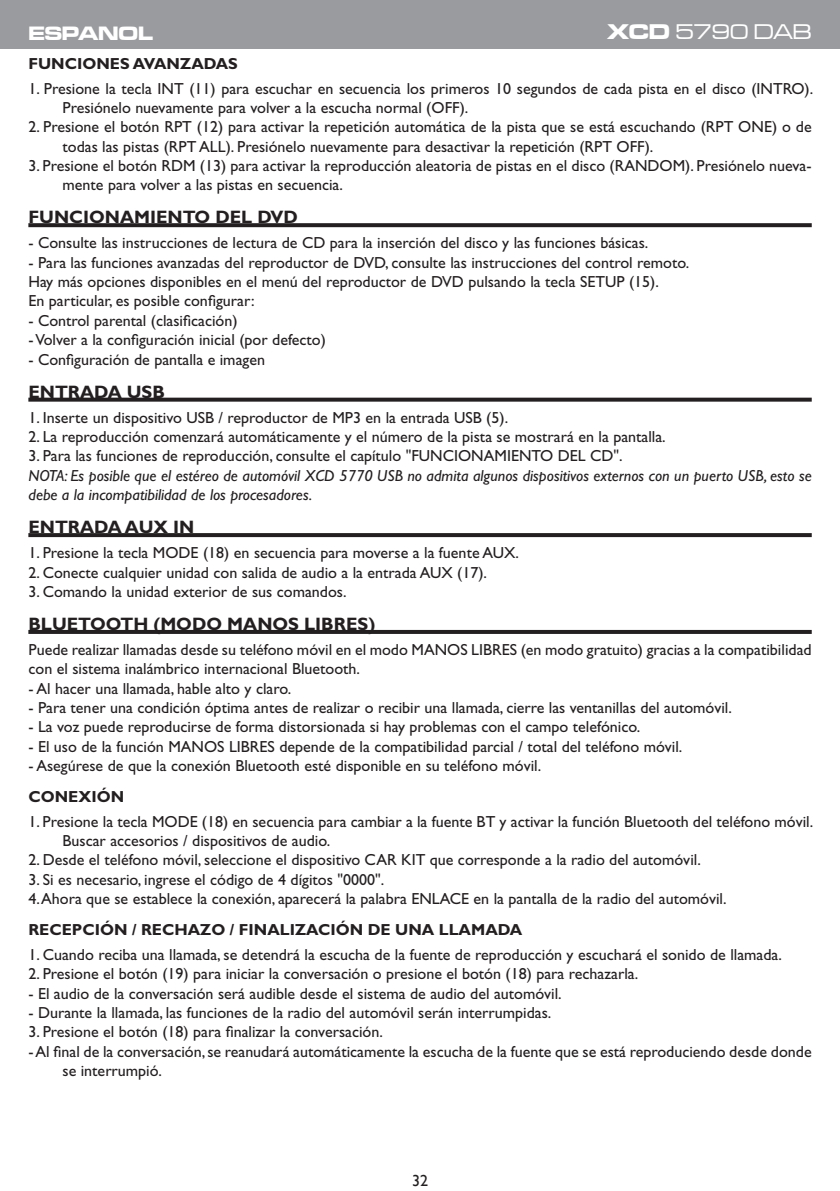
<style>
.page{position:relative;width:840px;height:1191px;background:#fff}
.page>*{position:absolute;margin:0;border:0;box-sizing:border-box;transform-origin:0 0}
.t1{font:22px "Microgramma D Medi Exte";color:#fff}
.t2{font:20px "Microgramma D Bold Exte";color:#fff}
.t3{font:700 18px "Gill Sans";color:#231f20}
.t4{font:16px/19.2px "Gill Sans";color:#231f20}
.t5{font:italic 16px/19.2px "Gill Sans";color:#231f20}
.t6{font:700 16px "Gill Sans";color:#231f20}
.t7{font:16px "Gill Sans";color:#231f20}
.s1{font-family:"Microgramma D Bold Exte"}
</style>
<div class="page">
<div style="left:0;top:0;width:839px;height:48px;background:#999b9e"></div>
<svg style="left:28px;top:223px;width:783px;height:4px;background:#2c292a"></svg>
<svg style="left:28px;top:398px;width:783px;height:4px;background:#363233"></svg>
<svg style="left:28px;top:533px;width:783px;height:4px;background:#282425"></svg>
<svg style="left:28px;top:630px;width:783px;height:4px;background:#262223"></svg>
<p class="t2" style="left:29px;top:20px;width:126px">ESPANOL</p>
<h1 class="t1" style="left:607px;top:18px;width:206px"><span class="s1">XCD</span> 5790 DAB</h1>
<p class="t6" style="left:28px;top:54px;width:211px">FUNCIONES AVANZADAS</p>
<p class="t4" style="left:62px;top:79px;width:751px;text-indent:-34px">1. Presione la tecla INT (11) para escuchar en secuencia los primeros 10 segundos de cada pista en el disco (INTRO).<br>Presiónelo nuevamente para volver a la escucha normal (OFF).</p>
<p class="t4" style="left:62px;top:117px;width:750px;text-indent:-34px">2. Presione el botón RPT (12) para activar la repetición automática de la pista que se está escuchando (RPT ONE) o de todas las pistas (RPT ALL). Presiónelo nuevamente para desactivar la repetición (RPT OFF).</p>
<p class="t4" style="left:62px;top:156px;width:750px;text-indent:-34px">3. Presione el botón RDM (13) para activar la reproducción aleatoria de pistas en el disco (RANDOM). Presiónelo nueva&shy;mente para volver a las pistas en secuencia.</p>
<p class="t3" style="left:28px;top:206px;width:271px">FUNCIONAMIENTO DEL DVD</p>
<p class="t4" style="left:28px;top:233px;width:621px">- Consulte las instrucciones de lectura de CD para la inserción del disco y las funciones básicas.</p>
<p class="t4" style="left:28px;top:253px;width:662px">- Para las funciones avanzadas del reproductor de DVD, consulte las instrucciones del control remoto.<br>Hay más opciones disponibles en el menú del reproductor de DVD pulsando la tecla SETUP (15).<br>En particular, es posible configurar:</p>
<p class="t4" style="left:28px;top:311px;width:210px">- Control parental (clasificación)</p>
<p class="t4" style="left:28px;top:330px;width:299px">- Volver a la configuración inicial (por defecto)</p>
<p class="t4" style="left:28px;top:350px;width:238px">- Configuración de pantalla e imagen</p>
<p class="t3" style="left:28px;top:381px;width:138px">ENTRADA USB</p>
<p class="t4" style="left:28px;top:408px;width:481px">1. Inserte un dispositivo USB / reproductor de MP3 en la entrada USB (5).</p>
<p class="t4" style="left:28px;top:427px;width:638px">2. La reproducción comenzará automáticamente y el número de la pista se mostrará en la pantalla.</p>
<p class="t4" style="left:28px;top:446px;width:595px">3. Para las funciones de reproducción, consulte el capítulo "FUNCIONAMIENTO DEL CD".</p>
<p class="t5" style="left:28px;top:466px;width:784px">NOTA: Es posible que el estéreo de automóvil XCD 5770 USB no admita algunos dispositivos externos con un puerto USB, esto se debe a la incompatibilidad de los procesadores.</p>
<p class="t3" style="left:28px;top:516px;width:167px">ENTRADA AUX IN</p>
<p class="t4" style="left:28px;top:543px;width:492px">1. Presione la tecla MODE (18) en secuencia para moverse a la fuente AUX.</p>
<p class="t4" style="left:28px;top:562px;width:460px">2. Conecte cualquier unidad con salida de audio a la entrada AUX (17).</p>
<p class="t4" style="left:28px;top:582px;width:319px">3. Comando la unidad exterior de sus comandos.</p>
<p class="t3" style="left:28px;top:613px;width:348px">BLUETOOTH (MODO MANOS LIBRES)</p>
<p class="t4" style="left:28px;top:640px;width:784px">Puede realizar llamadas desde su teléfono móvil en el modo MANOS LIBRES (en modo gratuito) gracias a la compatibilidad con el sistema inalámbrico internacional Bluetooth.</p>
<p class="t4" style="left:28px;top:678px;width:264px">- Al hacer una llamada, hable alto y claro.</p>
<p class="t4" style="left:28px;top:698px;width:704px">- Para tener una condición óptima antes de realizar o recibir una llamada, cierre las ventanillas del automóvil.</p>
<p class="t4" style="left:28px;top:717px;width:613px">- La voz puede reproducirse de forma distorsionada si hay problemas con el campo telefónico.</p>
<p class="t4" style="left:28px;top:737px;width:655px">- El uso de la función MANOS LIBRES depende de la compatibilidad parcial / total del teléfono móvil.</p>
<p class="t4" style="left:28px;top:756px;width:514px">- Asegúrese de que la conexión Bluetooth esté disponible en su teléfono móvil.</p>
<p class="t6" style="left:28px;top:787px;width:97px">CONEXIÓN</p>
<p class="t4" style="left:62px;top:812px;width:751px;text-indent:-34px">1. Presione la tecla MODE (18) en secuencia para cambiar a la fuente BT y activar la función Bluetooth del teléfono móvil.<br>Buscar accesorios / dispositivos de audio.</p>
<p class="t4" style="left:28px;top:850px;width:673px">2. Desde el teléfono móvil, seleccione el dispositivo CAR KIT que corresponde a la radio del automóvil.</p>
<p class="t4" style="left:28px;top:870px;width:357px">3. Si es necesario, ingrese el código de 4 dígitos "0000".</p>
<p class="t4" style="left:28px;top:889px;width:699px">4. Ahora que se establece la conexión, aparecerá la palabra ENLACE en la pantalla de la radio del automóvil.</p>
<p class="t6" style="left:28px;top:920px;width:495px">RECEPCIÓN / RECHAZO / FINALIZACIÓN DE UNA LLAMADA</p>
<p class="t4" style="left:28px;top:945px;width:754px">1. Cuando reciba una llamada, se detendrá la escucha de la fuente de reproducción y escuchará el sonido de llamada.</p>
<p class="t4" style="left:28px;top:964px;width:611px">2. Presione el botón (19) para iniciar la conversación o presione el botón (18) para rechazarla.</p>
<p class="t4" style="left:28px;top:983px;width:534px">- El audio de la conversación será audible desde el sistema de audio del automóvil.</p>
<p class="t4" style="left:28px;top:1003px;width:524px">- Durante la llamada, las funciones de la radio del automóvil serán interrumpidas.</p>
<p class="t4" style="left:28px;top:1022px;width:356px">3. Presione el botón (18) para finalizar la conversación.</p>
<p class="t4" style="left:62px;top:1042px;width:750px;text-indent:-34px">- Al final de la conversación, se reanudará automáticamente la escucha de la fuente que se está reproduciendo desde donde se interrumpió.</p>
<p class="t7" style="left:412px;top:1171px;width:17px">32</p>
</div>
